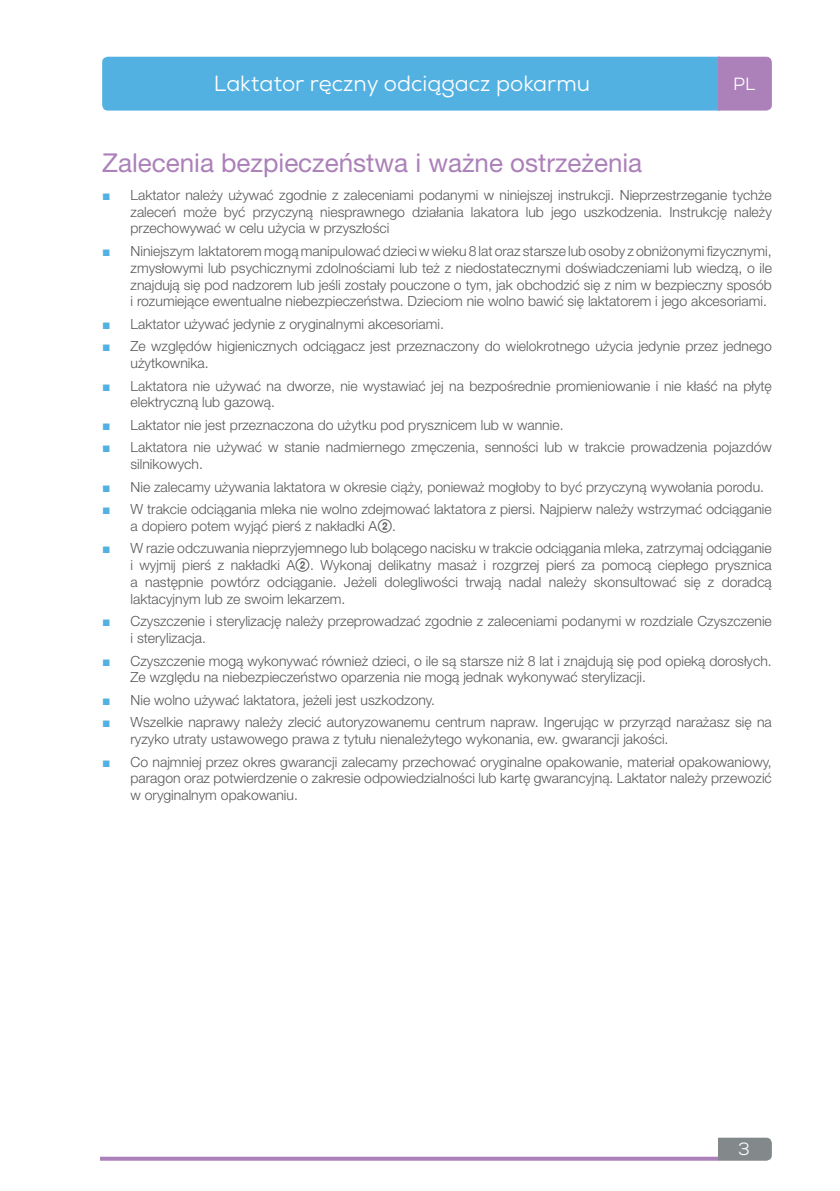
<style>
.page{position:relative;width:840px;height:1191px;background:#fff}
.page>*{position:absolute;margin:0;border:0;box-sizing:border-box;transform-origin:0 0}
.titulek_9{font:26px "Helvetica Neue LT Pro";color:#ac80b9}
.t1{font:22px "Nexa";color:#fff}
.t2{font:17.6px "Nexa";color:#fff}
.t3{font:300 14px/16.8px "Helvetica Neue LT Pro";color:#57585a}
.s1{font-family:"Arial";font-weight:400;color:#53b1e2}
.s2{font-family:"Zz 3";font-weight:400}
</style>
<div class="page">
<svg style="left:102px;top:57px;width:669px;height:54px;background:#5baddf"></svg>
<svg style="left:100px;top:1156px;width:617px;height:4px;background:#ba96c5"></svg>
<svg style="left:717px;top:1137px;width:54px;height:23px"></svg>
<h2 class="t1" style="left:213px;top:70px;width:378px">Laktator ręczny odciągacz pokarmu</h2>
<p class="t2" style="left:732px;top:73px;width:24px">PL</p>
<p class="titulek_9" style="left:102px;top:147px;width:541px">Zalecenia bezpieczeństwa i ważne ostrzeżenia</p>
<p class="t3" style="left:130px;top:186px;width:642px;text-align:justify;text-indent:-28px"><span class="s1">■</span> Laktator należy używać zgodnie z zaleceniami podanymi w niniejszej instrukcji. Nieprzestrzeganie tychże zaleceń może być przyczyną niesprawnego działania lakatora lub jego uszkodzenia. Instrukcję należy przechowywać w celu użycia w przyszłości</p>
<p class="t3" style="left:130px;top:242px;width:642px;text-align:justify;text-indent:-28px"><span class="s1">■</span> Niniejszym laktatorem mogą manipulować dzieci w wieku 8 lat oraz starsze lub osoby z obniżonymi fizycznymi, zmysłowymi lub psychicznymi zdolnościami lub też z niedostatecznymi doświadczeniami lub wiedzą, o ile znajdują się pod nadzorem lub jeśli zostały pouczone o tym, jak obchodzić się z nim w bezpieczny sposób i rozumiejące ewentualne niebezpieczeństwa. Dzieciom nie wolno bawić się laktatorem i jego akcesoriami.</p>
<p class="t3" style="left:102px;top:315px;width:340px"><span class="s1">■</span> Laktator używać jedynie z oryginalnymi akcesoriami.</p>
<p class="t3" style="left:130px;top:338px;width:642px;text-indent:-28px"><span class="s1">■</span> Ze względów higienicznych odciągacz jest przeznaczony do wielokrotnego użycia jedynie przez jednego użytkownika.</p>
<p class="t3" style="left:130px;top:377px;width:642px;text-indent:-28px"><span class="s1">■</span> Laktatora nie używać na dworze, nie wystawiać jej na bezpośrednie promieniowanie i nie kłaść na płytę elektryczną lub gazową.</p>
<p class="t3" style="left:102px;top:416px;width:460px"><span class="s1">■</span> Laktator nie jest przeznaczona do użytku pod prysznicem lub w wannie.</p>
<p class="t3" style="left:130px;top:439px;width:642px;text-indent:-28px"><span class="s1">■</span> Laktatora nie używać w stanie nadmiernego zmęczenia, senności lub w trakcie prowadzenia pojazdów silnikowych.</p>
<p class="t3" style="left:102px;top:478px;width:660px"><span class="s1">■</span> Nie zalecamy używania laktatora w okresie ciąży, ponieważ mogłoby to być przyczyną wywołania porodu.</p>
<p class="t3" style="left:130px;top:500px;width:642px;text-indent:-28px"><span class="s1">■</span> W trakcie odciągania mleka nie wolno zdejmować laktatora z piersi. Najpierw należy wstrzymać odciąganie a dopiero potem wyjąć pierś z nakładki A<span class="s2">2</span>.</p>
<p class="t3" style="left:130px;top:540px;width:642px;text-align:justify;text-indent:-28px"><span class="s1">■</span> W razie odczuwania nieprzyjemnego lub bolącego nacisku w trakcie odciągania mleka, zatrzymaj odciąganie i wyjmij pierś z nakładki A<span class="s2">2</span>. Wykonaj delikatny masaż i rozgrzej pierś za pomocą ciepłego prysznica a następnie powtórz odciąganie. Jeżeli dolegliwości trwają nadal należy skonsultować się z doradcą laktacyjnym lub ze swoim lekarzem.</p>
<p class="t3" style="left:130px;top:612px;width:642px;text-indent:-28px"><span class="s1">■</span> Czyszczenie i sterylizację należy przeprowadzać zgodnie z zaleceniami podanymi w rozdziale Czyszczenie i sterylizacja.</p>
<p class="t3" style="left:130px;top:652px;width:639px;text-indent:-28px"><span class="s1">■</span> Czyszczenie mogą wykonywać również dzieci, o ile są starsze niż 8 lat i znajdują się pod opieką dorosłych.<br>Ze względu na niebezpieczeństwo oparzenia nie mogą jednak wykonywać sterylizacji.</p>
<p class="t3" style="left:102px;top:691px;width:331px"><span class="s1">■</span> Nie wolno używać laktatora, jeżeli jest uszkodzony.</p>
<p class="t3" style="left:130px;top:713px;width:642px;text-indent:-28px"><span class="s1">■</span> Wszelkie naprawy należy zlecić autoryzowanemu centrum napraw. Ingerując w przyrząd narażasz się na ryzyko utraty ustawowego prawa z tytułu nienależytego wykonania, ew. gwarancji jakości.</p>
<p class="t3" style="left:130px;top:753px;width:642px;text-align:justify;text-indent:-28px"><span class="s1">■</span> Co najmniej przez okres gwarancji zalecamy przechować oryginalne opakowanie, materiał opakowaniowy, paragon oraz potwierdzenie o zakresie odpowiedzialności lub kartę gwarancyjną. Laktator należy przewozić w oryginalnym opakowaniu.</p>
<p class="t2" style="left:737px;top:1138px;width:13px">3</p>
</div>
